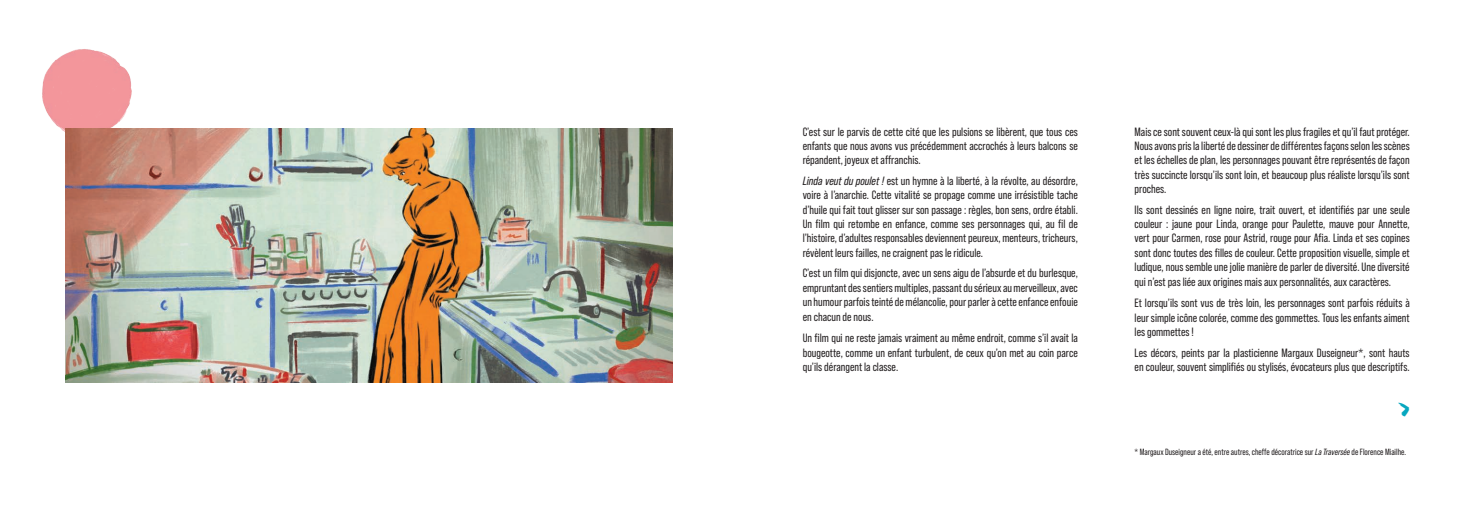
<style>
.page{position:relative;width:1475px;height:511px;background:#fff}
.page>*{position:absolute;margin:0;border:0;box-sizing:border-box;transform-origin:0 0}
.t1{font:italic 35px "Flood";color:#07a7bf;scale:.8 1}
.t2{font:12px/14.4px "Bebas Neue Pro";color:#231f20;text-align:justify}
.t3{font:9px "Bebas Neue Pro";color:#231f20}
.s1{font-style:italic}
</style>
<div class="page">
<img style="left:42px;top:49px;width:90px;height:83px">
<img style="left:65px;top:128px;width:607px;height:254px">
<p class="t2" style="left:802px;top:124px;width:276px">C’est sur le parvis de cette cité que les pulsions se libèrent, que tous ces enfants que nous avons vus précédemment accrochés à leurs balcons se répandent, joyeux et affranchis.</p>
<p class="t2" style="left:802px;top:173px;width:276px"><span class="s1">Linda veut du poulet !</span> est un hymne à la liberté, à la révolte, au désordre, voire à l’anarchie. Cette vitalité se propage comme une irrésistible tache d’huile qui fait tout glisser sur son passage : règles, bon sens, ordre établi.<br>Un film qui retombe en enfance, comme ses personnages qui, au fil de l’histoire, d’adultes responsables deviennent peureux, menteurs, tricheurs, révèlent leurs failles, ne craignent pas le ridicule.</p>
<p class="t2" style="left:802px;top:265px;width:277px">C’est un film qui disjoncte, avec un sens aigu de l’absurde et du burlesque, empruntant des sentiers multiples, passant du sérieux au merveilleux, avec un humour parfois teinté de mélancolie, pour parler à cette enfance enfouie en chacun de nous.</p>
<p class="t2" style="left:802px;top:330px;width:276px">Un film qui ne reste jamais vraiment au même endroit, comme s’il avait la bougeotte, comme un enfant turbulent, de ceux qu’on met au coin parce qu’ils dérangent la classe.</p>
<p class="t2" style="left:1134px;top:124px;width:276px">Mais ce sont souvent ceux-là qui sont les plus fragiles et qu’il faut protéger.</p>
<p class="t2" style="left:1134px;top:138px;width:277px">Nous avons pris la liberté de dessiner de différentes façons selon les scènes et les échelles de plan, les personnages pouvant être représentés de façon très succincte lorsqu’ils sont loin, et beaucoup plus réaliste lorsqu’ils sont proches.</p>
<p class="t2" style="left:1134px;top:202px;width:277px">Ils sont dessinés en ligne noire, trait ouvert, et identifiés par une seule couleur : jaune pour Linda, orange pour Paulette, mauve pour Annette, vert pour Carmen, rose pour Astrid, rouge pour Afia. Linda et ses copines sont donc toutes des filles de couleur. Cette proposition visuelle, simple et ludique, nous semble une jolie manière de parler de diversité. Une diversité qui n’est pas liée aux origines mais aux personnalités, aux caractères.</p>
<p class="t2" style="left:1134px;top:295px;width:277px">Et lorsqu’ils sont vus de très loin, les personnages sont parfois réduits à leur simple icône colorée, comme des gommettes. Tous les enfants aiment les gommettes !</p>
<p class="t2" style="left:1134px;top:345px;width:276px">Les décors, peints par la plasticienne Margaux Duseigneur*, sont hauts en couleur, souvent simplifiés ou stylisés, évocateurs plus que descriptifs.</p>
<p class="t1" style="left:1399px;top:387px;width:42px">&gt;</p>
<p class="t3" style="left:1134px;top:446px;width:273px">* Margaux Duseigneur a été, entre autres, cheffe décoratrice sur <span class="s1">La Traversée</span> de Florence Miailhe.</p>
</div>
